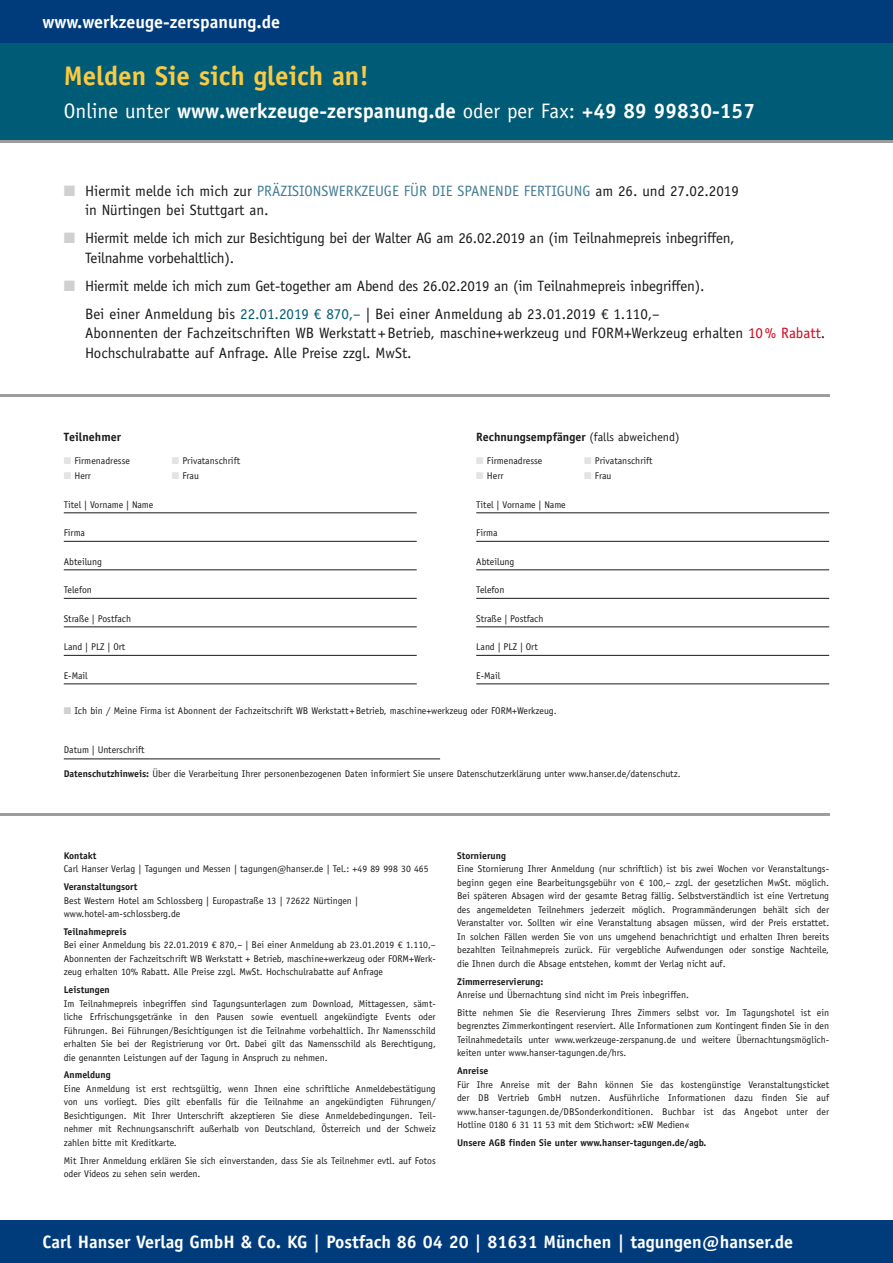
<style>
.page{position:relative;width:893px;height:1263px;background:#fff}
.page>*{position:absolute;margin:0;border:0;box-sizing:border-box;transform-origin:0 0}
.t1{font:700 27px "Officina Sans Std";color:#faca42}
.t2{font:700 21px "Officina Sans Std";color:#fff}
.t3{font:700 18px "Officina Sans Std";color:#fff}
.t4{font:15px/19.5px "Officina Sans Std";color:#1a1a18}
.t5{font:700 12px "Officina Sans Std";color:#1a1a18}
.t6{font:9.75px/13.5px "Officina Sans Std";color:#1a1a18;text-align:justify}
.t7{font:700 9.75px "Officina Sans Std";color:#1a1a18}
.s1{font-weight:400}
.s2{color:#cfd0d0}
.s3{color:#457c93}
.s4{color:#005b76}
.s5{color:#d2041c}
.s6{color:#e3e3e3}
.s7{font-weight:700}
</style>
<div class="page">
<div style="left:0;top:0;width:893px;height:140px;background:#005b76"></div>
<div style="left:0;top:0;width:893px;height:43px;background:#003c7c"></div>
<div style="left:0;top:1220px;width:893px;height:43px;background:#003c7c"></div>
<hr style="left:0;top:813px;width:829px;height:2px;background:#9c9d9d">
<hr style="left:0;top:140px;width:893px;height:2px;background:#9c9d9d">
<hr style="left:0;top:394px;width:829px;height:2px;background:#9c9d9d">
<hr style="left:64px;top:759px;width:376px;height:1px;background:#1a1a18">
<hr style="left:64px;top:684px;width:353px;height:1px;background:#1a1a18">
<hr style="left:476px;top:684px;width:353px;height:1px;background:#1a1a18">
<hr style="left:64px;top:570px;width:353px;height:1px;background:#1a1a18">
<hr style="left:64px;top:598px;width:353px;height:1px;background:#1a1a18">
<hr style="left:64px;top:627px;width:353px;height:1px;background:#1a1a18">
<hr style="left:64px;top:655px;width:353px;height:1px;background:#1a1a18">
<hr style="left:64px;top:541px;width:353px;height:1px;background:#1a1a18">
<hr style="left:64px;top:512px;width:353px;height:1px;background:#1a1a18">
<hr style="left:476px;top:570px;width:353px;height:1px;background:#1a1a18">
<hr style="left:476px;top:598px;width:353px;height:1px;background:#1a1a18">
<hr style="left:476px;top:627px;width:353px;height:1px;background:#1a1a18">
<hr style="left:476px;top:655px;width:353px;height:1px;background:#1a1a18">
<hr style="left:476px;top:541px;width:353px;height:1px;background:#1a1a18">
<hr style="left:476px;top:512px;width:353px;height:1px;background:#1a1a18">
<h3 class="t3" style="left:43px;top:10px;width:239px">www.werkzeuge-zerspanung.de</h3>
<h1 class="t1" style="left:64px;top:59px;width:307px">Melden Sie sich gleich an!</h1>
<h2 class="t2" style="left:64px;top:97px;width:693px"><span class="s1">Online unter</span> www.werkzeuge-zerspanung.de <span class="s1">oder per Fax:</span> +49 89 99830-157</h2>
<h3 class="t4" style="left:85px;top:181px;width:655px;text-indent:-21px"><span class="s2">■</span> Hiermit melde ich mich zur <span class="s3">PRÄZISIONSWERKZEUGE FÜR DIE SPANENDE FERTIGUNG</span> am 26. und 27.02.2019 in Nürtingen bei Stuttgart an.</h3>
<h3 class="t4" style="left:85px;top:229px;width:651px;text-indent:-21px"><span class="s2">■</span> Hiermit melde ich mich zur Besichtigung bei der Walter AG am 26.02.2019 an (im Teilnahmepreis inbegriffen,<br>Teilnahme vorbehaltlich).</h3>
<h3 class="t4" style="left:85px;top:272px;width:621px;line-height:28px;text-indent:-21px"><span class="s2">■</span> Hiermit melde ich mich zum Get-together am Abend des 26.02.2019 an (im Teilnahmepreis inbegriffen).<br>Bei einer Anmeldung bis <span class="s4">22.01.2019 € 870,–</span> | Bei einer Anmeldung ab 23.01.2019 € 1.110,–</h3>
<h3 class="t4" style="left:85px;top:324px;width:742px">Abonnenten der Fachzeitschriften WB Werkstatt+Betrieb, maschine+werkzeug und FORM+Werkzeug erhalten <span class="s5">10% Rabatt</span>.<br>Hochschulrabatte auf Anfrage. Alle Preise zzgl. MwSt.</h3>
<p class="t5" style="left:64px;top:429px;width:59px">Teilnehmer</p>
<p class="t6" style="left:64px;top:454px;width:68px"><span class="s6">■</span> Firmenadresse</p>
<p class="t6" style="left:172px;top:454px;width:70px"><span class="s6">■</span> Privatanschrift</p>
<p class="t6" style="left:64px;top:469px;width:29px"><span class="s6">■</span> Herr</p>
<p class="t6" style="left:172px;top:469px;width:29px"><span class="s6">■</span> Frau</p>
<p class="t6" style="left:64px;top:498px;width:91px">Titel | Vorname | Name</p>
<p class="t6" style="left:64px;top:526px;width:23px">Firma</p>
<p class="t6" style="left:64px;top:555px;width:40px">Abteilung</p>
<p class="t6" style="left:64px;top:583px;width:30px">Telefon</p>
<p class="t6" style="left:64px;top:612px;width:69px">Straße | Postfach</p>
<p class="t6" style="left:64px;top:640px;width:63px">Land | PLZ | Ort</p>
<p class="t6" style="left:64px;top:669px;width:26px">E-Mail</p>
<p class="t5" style="left:476px;top:429px;width:205px">Rechnungsempfänger <span class="s1">(falls abweichend)</span></p>
<p class="t6" style="left:476px;top:454px;width:68px"><span class="s6">■</span> Firmenadresse</p>
<p class="t6" style="left:584px;top:454px;width:70px"><span class="s6">■</span> Privatanschrift</p>
<p class="t6" style="left:476px;top:469px;width:29px"><span class="s6">■</span> Herr</p>
<p class="t6" style="left:584px;top:469px;width:29px"><span class="s6">■</span> Frau</p>
<p class="t6" style="left:476px;top:498px;width:91px">Titel | Vorname | Name</p>
<p class="t6" style="left:476px;top:526px;width:23px">Firma</p>
<p class="t6" style="left:476px;top:555px;width:40px">Abteilung</p>
<p class="t6" style="left:476px;top:583px;width:30px">Telefon</p>
<p class="t6" style="left:476px;top:612px;width:69px">Straße | Postfach</p>
<p class="t6" style="left:476px;top:640px;width:63px">Land | PLZ | Ort</p>
<p class="t6" style="left:476px;top:669px;width:26px">E-Mail</p>
<p class="t6" style="left:64px;top:704px;width:494px"><span class="s2">■</span> Ich bin / Meine Firma ist Abonnent der Fachzeitschrift WB Werkstatt +Betrieb, maschine+werkzeug oder FORM+Werkzeug.</p>
<p class="t6" style="left:64px;top:743px;width:82px">Datum | Unterschrift</p>
<p class="t6" style="left:64px;top:767px;width:618px"><span class="s7">Datenschutzhinweis:</span> Über die Verarbeitung Ihrer personenbezogenen Daten informiert Sie unsere Datenschutzerklärung unter www.hanser.de/datenschutz.</p>
<p class="t7" style="left:64px;top:849px;width:34px">Kontakt</p>
<p class="t6" style="left:64px;top:862px;width:366px">Carl Hanser Verlag | Tagungen und Messen | tagungen@hanser.de | Tel.: +49 89 998 30 465</p>
<p class="t7" style="left:64px;top:881px;width:75px">Veranstaltungsort</p>
<p class="t6" style="left:64px;top:893px;width:296px">Best Western Hotel am Schlossberg | Europastraße 13 | 72622 Nürtingen | www.hotel-am-schlossberg.de</p>
<p class="t7" style="left:64px;top:925px;width:64px">Teilnahmepreis</p>
<p class="t6" style="left:64px;top:938px;width:374px">Bei einer Anmeldung bis 22.01.2019 € 870,– | Bei einer Anmeldung ab 23.01.2019 € 1.110,– Abonnenten der Fachzeitschrift WB Werkstatt + Betrieb, maschine+werkzeug oder FORM+Werk&shy;zeug erhalten 10% Rabatt. Alle Preise zzgl. MwSt. Hochschulrabatte auf Anfrage</p>
<p class="t7" style="left:64px;top:984px;width:48px">Leistungen</p>
<p class="t6" style="left:64px;top:996px;width:374px">Im Teilnahmepreis inbegriffen sind Tagungsunterlagen zum Download, Mittagessen, sämt&shy;liche Erfrischungsgetränke in den Pausen sowie eventuell angekündigte Events oder Führungen. Bei Führungen/Besichtigungen ist die Teilnahme vorbehaltlich. Ihr Namensschild erhalten Sie bei der Registrierung vor Ort. Dabei gilt das Namensschild als Berechtigung, die genannten Leistungen auf der Tagung in Anspruch zu nehmen.</p>
<p class="t7" style="left:64px;top:1069px;width:48px">Anmeldung</p>
<p class="t6" style="left:64px;top:1082px;width:374px">Eine Anmeldung ist erst rechtsgültig, wenn Ihnen eine schriftliche Anmeldebestätigung von uns vorliegt. Dies gilt ebenfalls für die Teilnahme an angekündigten Führungen/ Besichtigungen. Mit Ihrer Unterschrift akzeptieren Sie diese Anmeldebedingungen. Teil&shy;nehmer mit Rechnungsanschrift außerhalb von Deutschland, Österreich und der Schweiz zahlen bitte mit Kreditkarte.</p>
<p class="t6" style="left:64px;top:1154px;width:374px">Mit Ihrer Anmeldung erklären Sie sich einverstanden, dass Sie als Teilnehmer evtl. auf Fotos oder Videos zu sehen sein werden.</p>
<p class="t7" style="left:457px;top:849px;width:50px">Stornierung</p>
<p class="t6" style="left:457px;top:862px;width:374px">Eine Stornierung Ihrer Anmeldung (nur schriftlich) ist bis zwei Wochen vor Veranstaltungs&shy;beginn gegen eine Bearbeitungsgebühr von € 100,– zzgl. der gesetzlichen MwSt. möglich.<br>Bei späteren Absagen wird der gesamte Betrag fällig. Selbstverständlich ist eine Vertretung des angemeldeten Teilnehmers jederzeit möglich. Programmänderungen behält sich der Veranstalter vor. Sollten wir eine Veranstaltung absagen müssen, wird der Preis erstattet.<br>In solchen Fällen werden Sie von uns umgehend benachrichtigt und erhalten Ihren bereits bezahlten Teilnahmepreis zurück. Für vergebliche Aufwendungen oder sonstige Nachteile, die Ihnen durch die Absage entstehen, kommt der Verlag nicht auf.</p>
<p class="t7" style="left:457px;top:975px;width:88px">Zimmerreservierung:</p>
<p class="t6" style="left:457px;top:986px;width:374px;line-height:17.7px">Anreise und Übernachtung sind nicht im Preis inbegriffen.<br>Bitte nehmen Sie die Reservierung Ihres Zimmers selbst vor. Im Tagungshotel ist ein</p>
<p class="t6" style="left:457px;top:1019px;width:374px">begrenztes Zimmerkontingent reserviert. Alle Informationen zum Kontingent finden Sie in den Teilnahmedetails unter www.werkzeuge-zerspanung.de und weitere Übernachtungsmöglich&shy;keiten unter www.hanser-tagungen.de/hrs.</p>
<p class="t7" style="left:457px;top:1065px;width:33px">Anreise</p>
<p class="t6" style="left:457px;top:1078px;width:374px">Für Ihre Anreise mit der Bahn können Sie das kostengünstige Veranstaltungsticket der DB Vertrieb GmbH nutzen. Ausführliche Informationen dazu finden Sie auf www.hanser-tagungen.de/DBSonderkonditionen. Buchbar ist das Angebot unter der Hotline 0180 6 31 11 53 mit dem Stichwort: »EW Medien«</p>
<p class="t7" style="left:457px;top:1136px;width:251px">Unsere AGB finden Sie unter www.hanser-tagungen.de/agb.</p>
<h3 class="t3" style="left:43px;top:1231px;width:752px">Carl Hanser Verlag GmbH &amp; Co. KG | Postfach 86 04 20 | 81631 München | tagungen@hanser.de</h3>
</div>
